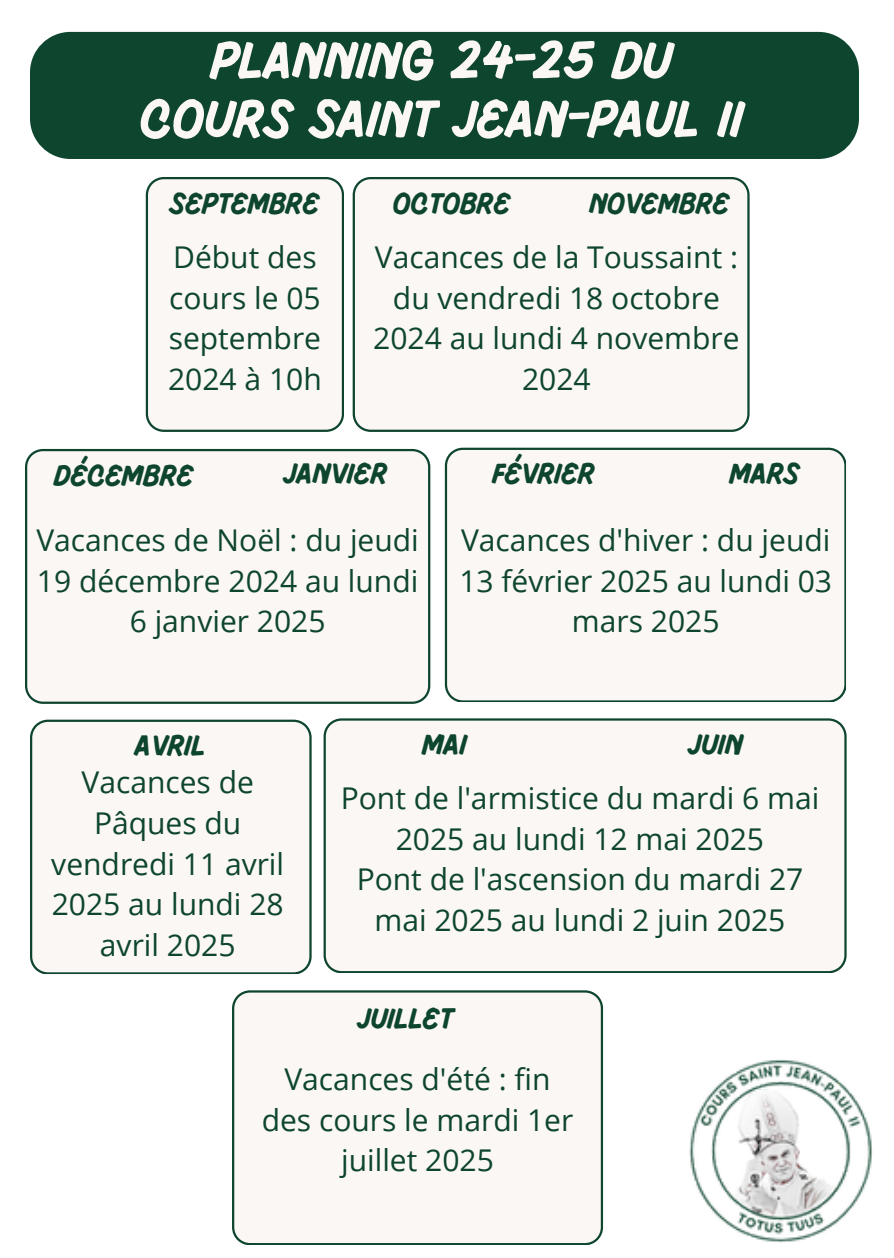
<style>
.page{position:relative;width:894px;height:1258px;background:#fff}
.page>*{position:absolute;margin:0;border:0;box-sizing:border-box;transform-origin:0 0}
.t1{font:700 54px/58.5px "Pluma";color:#fbf7f4;text-align:center}
.t2{font:30px/40.5px "Open Sans";color:#0d452e;text-align:center}
.t3{font:700 30px "Pluma";color:#0d452e}
</style>
<div class="page">
<div style="left:30px;top:32px;width:828px;height:127px;background:#0d452e;border-radius:41px"></div>
<div style="left:146px;top:177px;width:198px;height:254px;background:#fbf7f4"></div>
<div style="left:352px;top:177px;width:396px;height:254px;background:#fbf7f4"></div>
<div style="left:25px;top:449px;width:405px;height:254px;background:#fbf7f4"></div>
<div style="left:323px;top:718px;width:522px;height:254px;background:#fbf7f4"></div>
<div style="left:444px;top:448px;width:401px;height:254px;background:#fbf7f4"></div>
<div style="left:232px;top:990px;width:371px;height:254px;background:#fbf7f4"></div>
<div style="left:30px;top:720px;width:281px;height:254px;background:#fbf7f4"></div>
<img style="left:689px;top:1060px;width:183px;height:183px">
<h1 class="t1" style="left:140px;top:35px;width:605px">PLANNING 24-25 DU<br>COURS SAINT JEAN-PAUL II</h1>
<p class="t3" style="left:170px;top:190px;width:151px">SEPTEMBRE</p>
<p class="t3" style="left:393px;top:190px;width:119px">OCTOBRE</p>
<p class="t3" style="left:589px;top:190px;width:142px">NOVEMBRE</p>
<p class="t2" style="left:168px;top:236px;width:155px;text-align:left">Début des cours le 05 septembre<br>2024 à 10h</p>
<p class="t2" style="left:373px;top:236px;width:368px">Vacances de la Toussaint : du vendredi 18 octobre<br>2024 au lundi 4 novembre<br>2024</p>
<p class="t3" style="left:55px;top:462px;width:141px">DÉCEMBRE</p>
<p class="t3" style="left:284px;top:461px;width:105px">JANVIER</p>
<p class="t3" style="left:492px;top:461px;width:104px">FÉVRIER</p>
<p class="t3" style="left:729px;top:461px;width:71px">MARS</p>
<p class="t2" style="left:36px;top:519px;width:384px">Vacances de Noël : du jeudi<br>19 décembre 2024 au lundi<br>6 janvier 2025</p>
<p class="t2" style="left:459px;top:519px;width:374px">Vacances d'hiver : du jeudi<br>13 février 2025 au lundi 03 mars 2025</p>
<p class="t3" style="left:135px;top:733px;width:72px">AVRIL</p>
<p class="t2" style="left:51px;top:761px;width:234px">Vacances de<br>Pâques du vendredi 11 avril<br>2025 au lundi 28 avril 2025</p>
<p class="t3" style="left:422px;top:732px;width:46px">MAI</p>
<p class="t3" style="left:688px;top:732px;width:56px">JUIN</p>
<p class="t2" style="left:340px;top:777px;width:480px">Pont de l'armistice du mardi 6 mai<br>2025 au lundi 12 mai 2025</p>
<p class="t2" style="left:356px;top:858px;width:448px">Pont de l'ascension du mardi 27 mai 2025 au lundi 2 juin 2025</p>
<p class="t3" style="left:358px;top:1006px;width:97px">JUILLET</p>
<p class="t2" style="left:261px;top:1058px;width:313px">Vacances d'été : fin des cours le mardi 1er juillet 2025</p>
</div>
